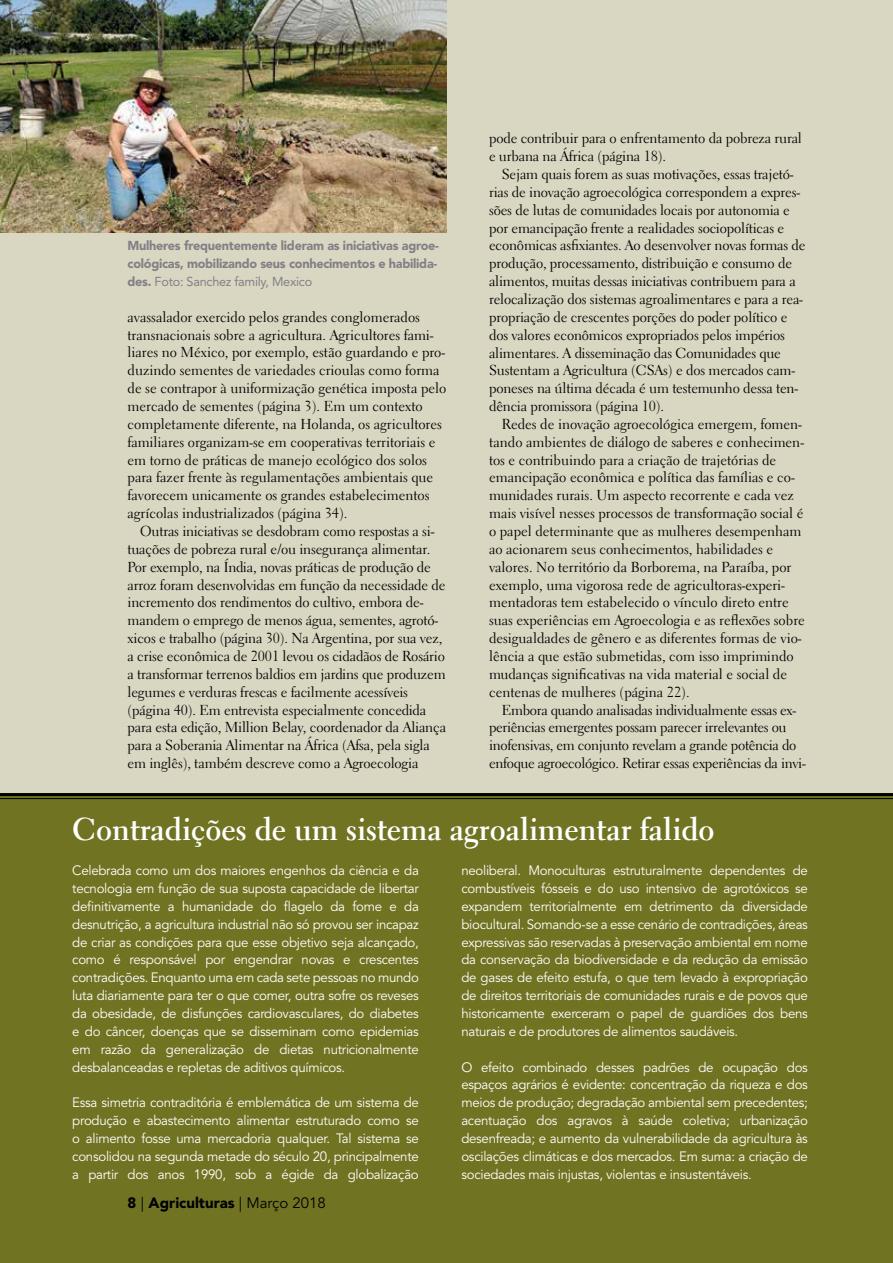
<style>
.page{position:relative;width:893px;height:1263px;background:#d9d6c1}
.page>*{position:absolute;margin:0;border:0;box-sizing:border-box;transform-origin:0 0}
.t1{font:700 31.5px "Electra LT Std";color:#fff}
.t2{font:900 15px "Avenir LT Std";color:#000}
.t3{font:14.4px/17.9px "Electra LT Std";letter-spacing:-.01em;color:#000}
.t4{font:13.5px/17.9px "Avenir LT Std";letter-spacing:-.02em;color:#fff;text-align:justify}
.t5{font:900 12.9px/17.9px "Avenir LT Std";letter-spacing:-.02em;color:#847f87}
.s1{font-weight:400}
</style>
<div class="page">
<div style="left:0;top:793px;width:893px;height:470px;background:#707422"></div>
<hr style="left:0;top:793px;width:893px;height:3px;background:#000">
<hr style="left:0;top:798px;width:893px;height:1px;background:#000">
<img style="left:0;top:0;width:446px;height:232px">
<p class="t5" style="left:128px;top:237px;width:313px">Mulheres frequentemente lideram as iniciativas agroe&shy;cológicas, mobilizando seus conhecimentos e habilida&shy;des. <span class="s1">Foto: Sanchez family, Mexico</span></p>
<p class="t3" style="left:128px;top:308px;width:320px">avassalador exercido pelos grandes conglomerados transnacionais sobre a agricultura. Agricultores fami&shy;liares no México, por exemplo, estão guardando e pro&shy;duzindo sementes de variedades crioulas como forma de se contrapor à uniformização genética imposta pelo mercado de sementes (página 3). Em um contexto completamente diferente, na Holanda, os agricultores familiares organizam-se em cooperativas territoriais e em torno de práticas de manejo ecológico dos solos para fazer frente às regulamentações ambientais que favorecem unicamente os grandes estabelecimentos agrícolas industrializados (página 34).</p>
<p class="t3" style="left:128px;top:522px;width:320px;text-indent:13px">Outras iniciativas se desdobram como respostas a si&shy;tuações de pobreza rural e/ou insegurança alimentar.<br>Por exemplo, na Índia, novas práticas de produção de arroz foram desenvolvidas em função da necessidade de incremento dos rendimentos do cultivo, embora de&shy;mandem o emprego de menos água, sementes, agrotó&shy;xicos e trabalho (página 30). Na Argentina, por sua vez, a crise econômica de 2001 levou os cidadãos de Rosário a transformar terrenos baldios em jardins que produzem legumes e verduras frescas e facilmente acessíveis (página 40). Em entrevista especialmente concedida para esta edição, Million Belay, coordenador da Aliança para a Soberania Alimentar na África (Afsa, pela sigla em inglês), também descreve como a Agroecologia</p>
<p class="t3" style="left:489px;top:129px;width:314px">pode contribuir para o enfrentamento da pobreza rural e urbana na África (página 18).</p>
<p class="t3" style="left:489px;top:165px;width:318px;text-indent:13px">Sejam quais forem as suas motivações, essas trajetó&shy;rias de inovação agroecológica correspondem a expres&shy;sões de lutas de comunidades locais por autonomia e por emancipação frente a realidades sociopolíticas e econômicas asfixiantes. Ao desenvolver novas formas de produção, processamento, distribuição e consumo de alimentos, muitas dessas iniciativas contribuem para a relocalização dos sistemas agroalimentares e para a rea&shy;propriação de crescentes porções do poder político e dos valores econômicos expropriados pelos impérios alimentares. A disseminação das Comunidades que Sustentam a Agricultura (CSAs) e dos mercados cam&shy;poneses na última década é um testemunho dessa ten&shy;dência promissora (página 10).</p>
<p class="t3" style="left:489px;top:415px;width:317px;text-indent:13px">Redes de inovação agroecológica emergem, fomen&shy;tando ambientes de diálogo de saberes e conhecimen&shy;tos e contribuindo para a criação de trajetórias de emancipação econômica e política das famílias e co&shy;munidades rurais. Um aspecto recorrente e cada vez mais visível nesses processos de transformação social é o papel determinante que as mulheres desempenham ao acionarem seus conhecimentos, habilidades e valores. No território da Borborema, na Paraíba, por exemplo, uma vigorosa rede de agricultoras-experi&shy;mentadoras tem estabelecido o vínculo direto entre suas experiências em Agroecologia e as reflexões sobre desigualdades de gênero e as diferentes formas de vio&shy;lência a que estão submetidas, com isso imprimindo mudanças significativas na vida material e social de centenas de mulheres (página 22).</p>
<p class="t3" style="left:489px;top:701px;width:318px;text-indent:13px">Embora quando analisadas individualmente essas ex&shy;periências emergentes possam parecer irrelevantes ou inofensivas, em conjunto revelam a grande potência do enfoque agroecológico. Retirar essas experiências da invi-</p>
<h1 class="t1" style="left:72px;top:809px;width:644px">Contradições de um sistema agroalimentar falido</h1>
<p class="t4" style="left:72px;top:862px;width:348px">Celebrada como um dos maiores engenhos da ciência e da tecnologia em função de sua suposta capacidade de libertar definitivamente a humanidade do flagelo da fome e da desnutrição, a agricultura industrial não só provou ser incapaz de criar as condições para que esse objetivo seja alcançado, como é responsável por engendrar novas e crescentes contradições. Enquanto uma em cada sete pessoas no mundo luta diariamente para ter o que comer, outra sofre os reveses da obesidade, de disfunções cardiovasculares, do diabetes e do câncer, doenças que se disseminam como epidemias em razão da generalização de dietas nutricionalmente desbalanceadas e repletas de aditivos químicos.</p>
<p class="t4" style="left:72px;top:1094px;width:348px">Essa simetria contraditória é emblemática de um sistema de produção e abastecimento alimentar estruturado como se o alimento fosse uma mercadoria qualquer. Tal sistema se consolidou na segunda metade do século 20, principalmente a partir dos anos 1990, sob a égide da globalização</p>
<p class="t4" style="left:461px;top:862px;width:348px">neoliberal. Monoculturas estruturalmente dependentes de combustíveis fósseis e do uso intensivo de agrotóxicos se expandem territorialmente em detrimento da diversidade biocultural. Somando-se a esse cenário de contradições, áreas expressivas são reservadas à preservação ambiental em nome da conservação da biodiversidade e da redução da emissão de gases de efeito estufa, o que tem levado à expropriação de direitos territoriais de comunidades rurais e de povos que historicamente exerceram o papel de guardiões dos bens naturais e de produtores de alimentos saudáveis.</p>
<p class="t4" style="left:461px;top:1058px;width:348px">O efeito combinado desses padrões de ocupação dos espaços agrários é evidente: concentração da riqueza e dos meios de produção; degradação ambiental sem precedentes; acentuação dos agravos à saúde coletiva; urbanização desenfreada; e aumento da vulnerabilidade da agricultura às oscilações climáticas e dos mercados. Em suma: a criação de sociedades mais injustas, violentas e insustentáveis.</p>
<p class="t2" style="left:128px;top:1193px;width:200px">8 <span class="s1">|</span> Agriculturas <span class="s1">| Março 2018</span></p>
</div>
